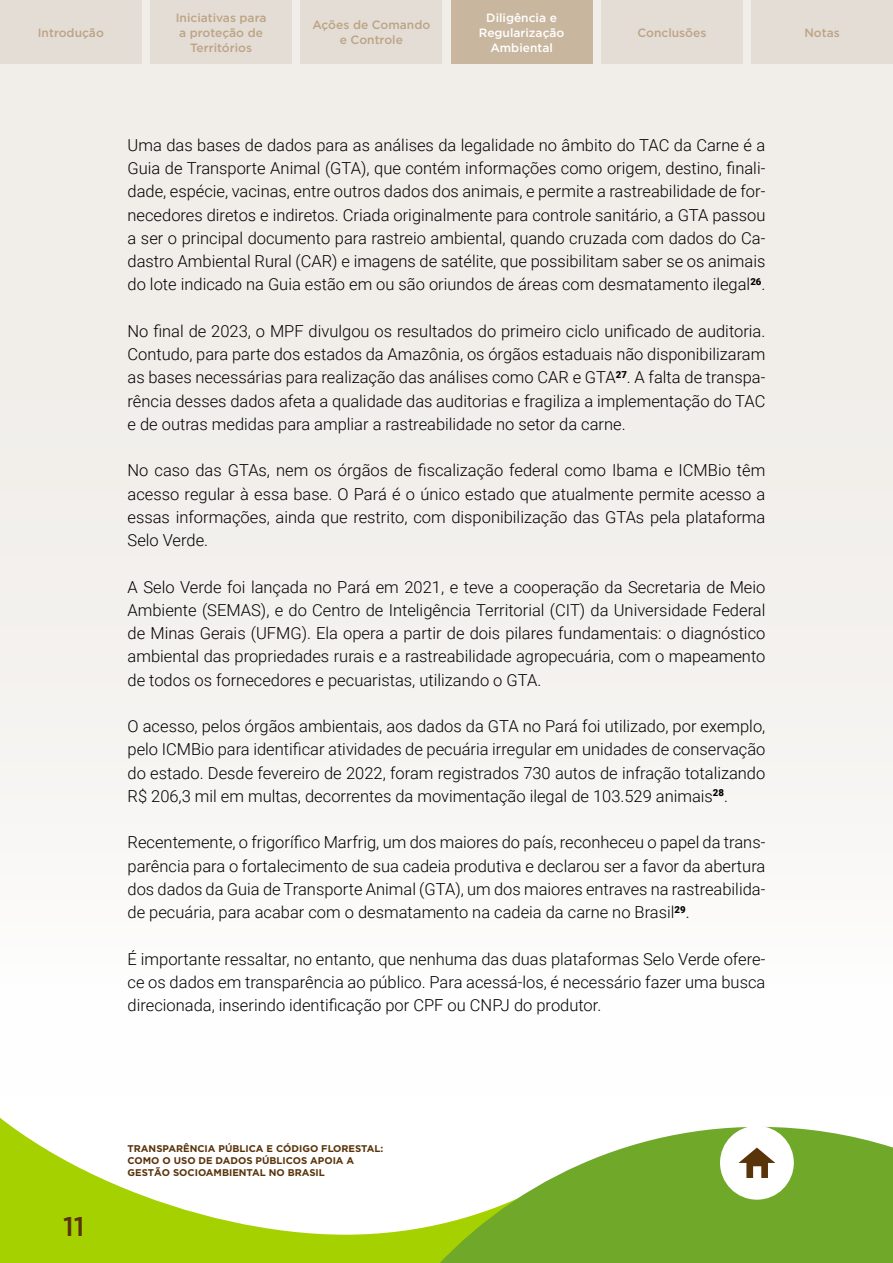
<style>
.page{position:relative;width:893px;height:1263px;background:#fff}
.page>*{position:absolute;margin:0;border:0;box-sizing:border-box;transform-origin:0 0}
.t1{font:500 27px "Gotham";color:#59330a}
.t2{font:300 16.5px/23.2px "Roboto";color:#000;text-align:justify}
.t3{font:500 12px/15px "Gotham";color:#bca486;text-align:center}
.t4{font:500 12px/15px "Gotham";color:#fff;text-align:center}
.t5{font:700 9.75px/12px "Gotham";color:#59330a}
</style>
<div class="page">
<div style="left:0;top:0;width:893px;height:1094px;background:#f1eeea"></div>
<svg style="left:0;top:1048px;width:549px;height:215px"></svg>
<svg style="left:403px;top:1127px;width:490px;height:136px;fill:#70a829"></svg>
<div style="left:720px;top:1126px;width:74px;height:74px;background:#fff;border-radius:50%"></div>
<svg style="left:738px;top:1147px;width:37px;height:31px"></svg>
<div style="left:0;top:0;width:142px;height:64px;background:#e4ddd5"></div>
<div style="left:150px;top:0;width:142px;height:64px;background:#e4ddd5"></div>
<div style="left:300px;top:0;width:142px;height:64px;background:#e4ddd5"></div>
<div style="left:451px;top:0;width:141px;height:64px;background:#c9b69e"></div>
<div style="left:601px;top:0;width:142px;height:64px;background:#e4ddd5"></div>
<div style="left:751px;top:0;width:142px;height:64px;background:#e4ddd5"></div>
<p class="t3" style="left:38px;top:25px;width:68px">Introdução</p>
<p class="t3" style="left:176px;top:10px;width:92px">Iniciativas para a proteção de<br>Territórios</p>
<p class="t3" style="left:312px;top:17px;width:119px">Ações de Comando e Controle</p>
<p class="t4" style="left:479px;top:10px;width:87px">Diligência e<br>Regularização<br>Ambiental</p>
<p class="t3" style="left:637px;top:25px;width:70px">Conclusões</p>
<p class="t3" style="left:804px;top:25px;width:37px">Notas</p>
<p class="t2" style="left:128px;top:133px;width:639px">Uma das bases de dados para as análises da legalidade no âmbito do TAC da Carne é a Guia de Transporte Animal (GTA), que contém informações como origem, destino, finali&shy;dade, espécie, vacinas, entre outros dados dos animais, e permite a rastreabilidade de for&shy;necedores diretos e indiretos. Criada originalmente para controle sanitário, a GTA passou a ser o principal documento para rastreio ambiental, quando cruzada com dados do Ca&shy;dastro Ambiental Rural (CAR) e imagens de satélite, que possibilitam saber se os animais do lote indicado na Guia estão em ou são oriundos de áreas com desmatamento ilegal<sup>26</sup>.</p>
<p class="t2" style="left:128px;top:319px;width:639px">No final de 2023, o MPF divulgou os resultados do primeiro ciclo unificado de auditoria.<br>Contudo, para parte dos estados da Amazônia, os órgãos estaduais não disponibilizaram as bases necessárias para realização das análises como CAR e GTA<sup>27</sup>. A falta de transpa&shy;rência desses dados afeta a qualidade das auditorias e fragiliza a implementação do TAC e de outras medidas para ampliar a rastreabilidade no setor da carne.</p>
<p class="t2" style="left:128px;top:458px;width:639px">No caso das GTAs, nem os órgãos de fiscalização federal como Ibama e ICMBio têm acesso regular à essa base. O Pará é o único estado que atualmente permite acesso a essas informações, ainda que restrito, com disponibilização das GTAs pela plataforma Selo Verde.</p>
<p class="t2" style="left:128px;top:574px;width:639px">A Selo Verde foi lançada no Pará em 2021, e teve a cooperação da Secretaria de Meio Ambiente (SEMAS), e do Centro de Inteligência Territorial (CIT) da Universidade Federal de Minas Gerais (UFMG). Ela opera a partir de dois pilares fundamentais: o diagnóstico ambiental das propriedades rurais e a rastreabilidade agropecuária, com o mapeamento de todos os fornecedores e pecuaristas, utilizando o GTA.</p>
<p class="t2" style="left:128px;top:714px;width:639px">O acesso, pelos órgãos ambientais, aos dados da GTA no Pará foi utilizado, por exemplo, pelo ICMBio para identificar atividades de pecuária irregular em unidades de conservação do estado. Desde fevereiro de 2022, foram registrados 730 autos de infração totalizando R$ 206,3 mil em multas, decorrentes da movimentação ilegal de 103.529 animais<sup>28</sup>.</p>
<p class="t2" style="left:128px;top:830px;width:639px">Recentemente, o frigorífico Marfrig, um dos maiores do país, reconheceu o papel da trans&shy;parência para o fortalecimento de sua cadeia produtiva e declarou ser a favor da abertura dos dados da Guia de Transporte Animal (GTA), um dos maiores entraves na rastreabilida&shy;de pecuária, para acabar com o desmatamento na cadeia da carne no Brasil<sup>29</sup>.</p>
<p class="t2" style="left:128px;top:946px;width:639px">É importante ressaltar, no entanto, que nenhuma das duas plataformas Selo Verde ofere&shy;ce os dados em transparência ao público. Para acessá-los, é necessário fazer uma busca direcionada, inserindo identificação por CPF ou CNPJ do produtor.</p>
<h1 class="t1" style="left:63px;top:1208px;width:23px">11</h1>
<p class="t5" style="left:128px;top:1142px;width:257px">TRANSPARÊNCIA PÚBLICA E CÓDIGO FLORESTAL:<br>COMO O USO DE DADOS PÚBLICOS APOIA A<br>GESTÃO SOCIOAMBIENTAL NO BRASIL</p>
</div>
